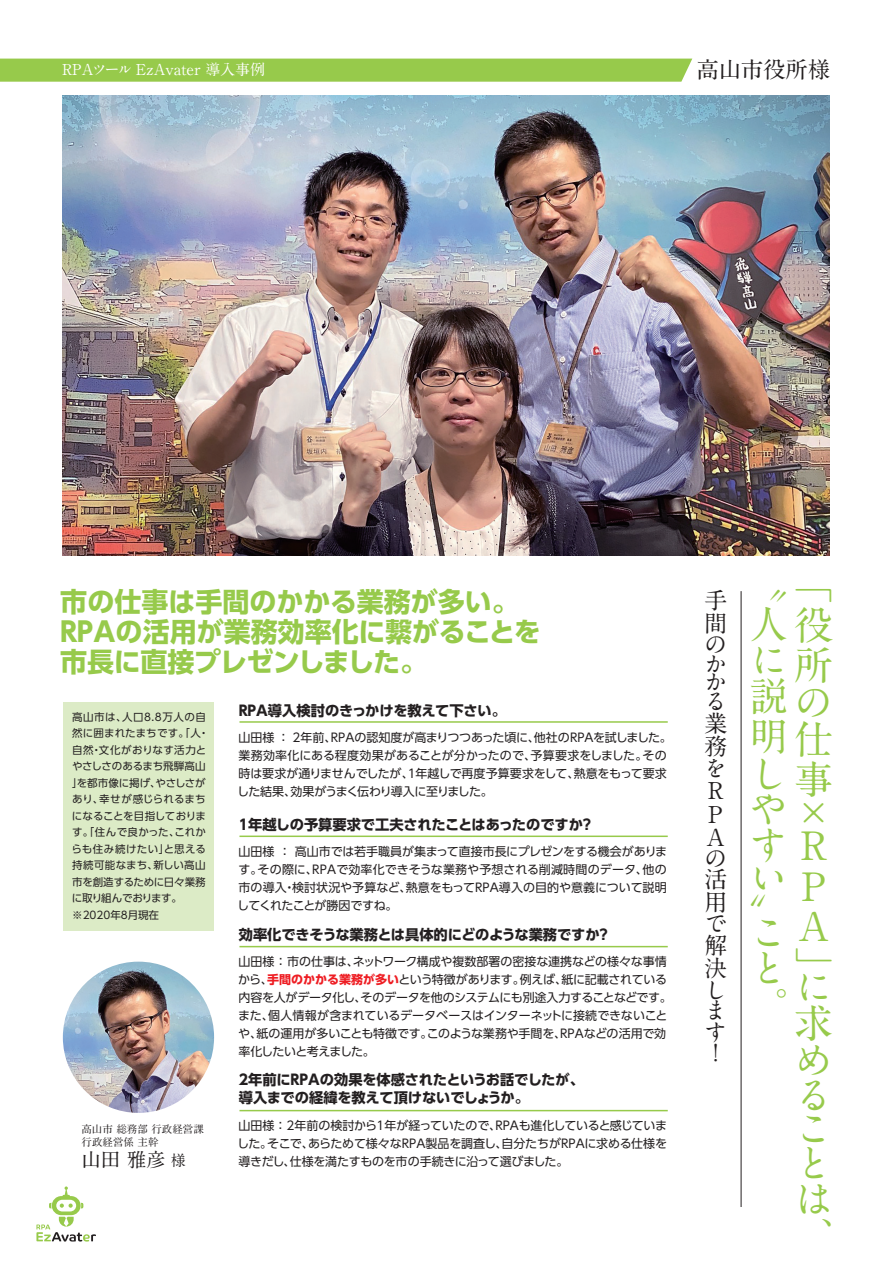
<style>
.page{position:relative;width:893px;height:1263px;background:#fff}
.page>*{position:absolute;margin:0;border:0;box-sizing:border-box;transform-origin:0 0}
.t1{font:700 39.15px/35.5px "A1 Mincho Std";color:#97ca4b}
.t2{font:700 27px/30px "UD Shin Go Pro";color:#97ca4b}
.t3{font:700 23.25px/21.5px "A1 Mincho Std";color:#231f20}
.t4{font:700 22.5px "A1 Mincho Std";letter-spacing:-.005em;color:#231f20}
.t5{font:700 19.5px "A1 Mincho Std";color:#231f20}
.t6{font:700 15px "A1 Mincho Std";letter-spacing:-.005em;color:#fff}
.t7{font:700 14.25px/18px "UD Shin Go Pro";letter-spacing:-.01em;color:#231f20}
.t8{font:12px/18px "UD Shin Go Pro";letter-spacing:-.015em;color:#231f20}
.t9{font:10.5px/16.5px "UD Shin Go Pro";color:#231f20}
.t10{font:700 10.5px/13.5px "A1 Mincho Std";color:#231f20}
.s1{font-weight:700;color:#ee1d23}
.s2{font-size:15px}
</style>
<div class="page">
<div style="left:63px;top:702px;width:151px;height:229px;background:#dcebc6"></div>
<img style="left:62px;top:95px;width:768px;height:461px">
<svg style="left:36px;top:1186px;width:60px;height:55px"></svg>
<div style="left:0;top:59px;width:692px;height:23px;background:#97ca4b"></div>
<hr style="left:239px;top:721px;width:429px;height:2px;background:#97ca4b">
<hr style="left:239px;top:1110px;width:429px;height:1px;background:#97ca4b">
<hr style="left:239px;top:835px;width:429px;height:2px;background:#97ca4b">
<hr style="left:239px;top:946px;width:429px;height:1px;background:#97ca4b">
<hr style="left:741px;top:591px;width:1px;height:616px;background:#231f20">
<img style="left:63px;top:962px;width:151px;height:151px;border-radius:76px">
<p class="t6" style="left:62px;top:58px;width:204px">RPAツール EzAvater 導入事例</p>
<h3 class="t4" style="left:697px;top:51px;width:135px">高山市役所様</h3>
<h2 class="t2" style="left:60px;top:586px;width:482px">市の仕事は手間のかかる業務が多い。<br>RPAの活用が業務効率化に繋がることを市長に直接プレゼンしました。</h2>
<p class="t7" style="left:239px;top:701px;width:269px">RPA導入検討のきっかけを教えて下さい。</p>
<p class="t8" style="left:237px;top:728px;width:436px">山田様 ： 2年前、RPAの認知度が高まりつつあった頃に、他社のRPAを試しました。業務効率化にある程度効果があることが分かったので、予算要求をしました。その時は要求が通りませんでしたが、１年越しで再度予算要求をして、熱意をもって要求した結果、効果がうまく伝わり導入に至りました。</p>
<p class="t9" style="left:71px;top:708px;width:139px">高山市は、人口8.8万人の自然に囲まれたまちです。「人・自然・文化がおりなす活力とやさしさのあるまち飛騨高山」を都市像に掲げ、やさしさがあり、幸せが感じられるまちになることを目指しております。「住んで良かった、これからも住み続けたい」と思える持続可能なまち、新しい高山市を創造するために日々業務に取り組んでおります。※2020年8月現在</p>
<p class="t7" style="left:239px;top:815px;width:357px">1年越しの予算要求で工夫されたことはあったのですか？</p>
<p class="t8" style="left:237px;top:842px;width:431px;text-align:justify">山田様 ： 高山市では若手職員が集まって直接市長にプレゼンをする機会があります。その際に、RPAで効率化できそうな業務や予想される削減時間のデータ、他の市の導入・検討状況や予算など、熱意をもってRPA導入の目的や意義について説明してくれたことが勝因ですね。</p>
<p class="t7" style="left:239px;top:925px;width:373px">効率化できそうな業務とは具体的にどのような業務ですか？</p>
<p class="t8" style="left:238px;top:952px;width:435px">山田様 ：市の仕事は、ネットワーク構成や複数部署の密接な連携などの様々な事情から、<span class="s1">手間のかかる業務が多い</span>という特徴があります。例えば、紙に記載されている内容を人がデータ化し、そのデータを他のシステムにも別途入力することなどです。また、個人情報が含まれているデータベースはインターネットに接続できないことや、紙の運用が多いことも特徴です。このような業務や手間を、RPAなどの活用で効率化したいと考えました。</p>
<p class="t10" style="left:82px;top:1120px;width:124px">高山市 総務部 行政経営課行政経営係 主幹　</p>
<h3 class="t5" style="left:81px;top:1144px;width:106px">山田 雅彦 <span class="s2">様</span></h3>
<p class="t7" style="left:239px;top:1070px;width:347px">2年前にRPAの効果を体感されたというお話でしたが、導入までの経緯を教えて頂けないでしょうか。</p>
<p class="t8" style="left:237px;top:1116px;width:431px;text-align:justify">山田様 ：2年前の検討から1年が経っていたので、RPAも進化していると感じていました。そこで、あらためて様々なRPA製品を調査し、自分たちがRPAに求める仕様を導きだし、仕様を満たすものを市の手続きに沿って選びました。</p>
<h3 class="t3" style="left:704px;top:586px;width:24px;line-height:23.2px">手間</h3>
<h3 class="t3" style="left:704px;top:632px;width:22px;line-height:19px;text-align:justify">のかかる</h3>
<h3 class="t3" style="left:704px;top:709px;width:24px;line-height:22.6px">業務を<br>R<br>P<br>A</h3>
<h3 class="t3" style="left:704px;top:843px;width:24px;line-height:22.2px;text-align:justify">の活用</h3>
<h3 class="t3" style="left:704px;top:909px;width:24px">で解決します！</h3>
<h1 class="t1" style="left:749px;top:559px;width:85px;line-height:40.3px">〝「人役</h1>
<h1 class="t1" style="left:749px;top:637px;width:39px">に説</h1>
<h1 class="t1" style="left:749px;top:714px;width:84px;line-height:36px">明仕し<br>や<br>す R</h1>
<h1 class="t1" style="left:749px;top:856px;width:35px;line-height:34.3px">い〞</h1>
<h1 class="t1" style="left:749px;top:911px;width:84px;line-height:34px">こ<br>と」</h1>
<h1 class="t1" style="left:749px;top:983px;width:38px">。</h1>
<h1 class="t1" style="left:794px;top:642px;width:39px;line-height:36.5px">所の</h1>
<h1 class="t1" style="left:794px;top:758px;width:39px;line-height:32.5px">事×</h1>
<h1 class="t1" style="left:798px;top:860px;width:32px;line-height:40.3px">P<br>A</h1>
<h1 class="t1" style="left:794px;top:964px;width:39px">に求めることは、</h1>
</div>
